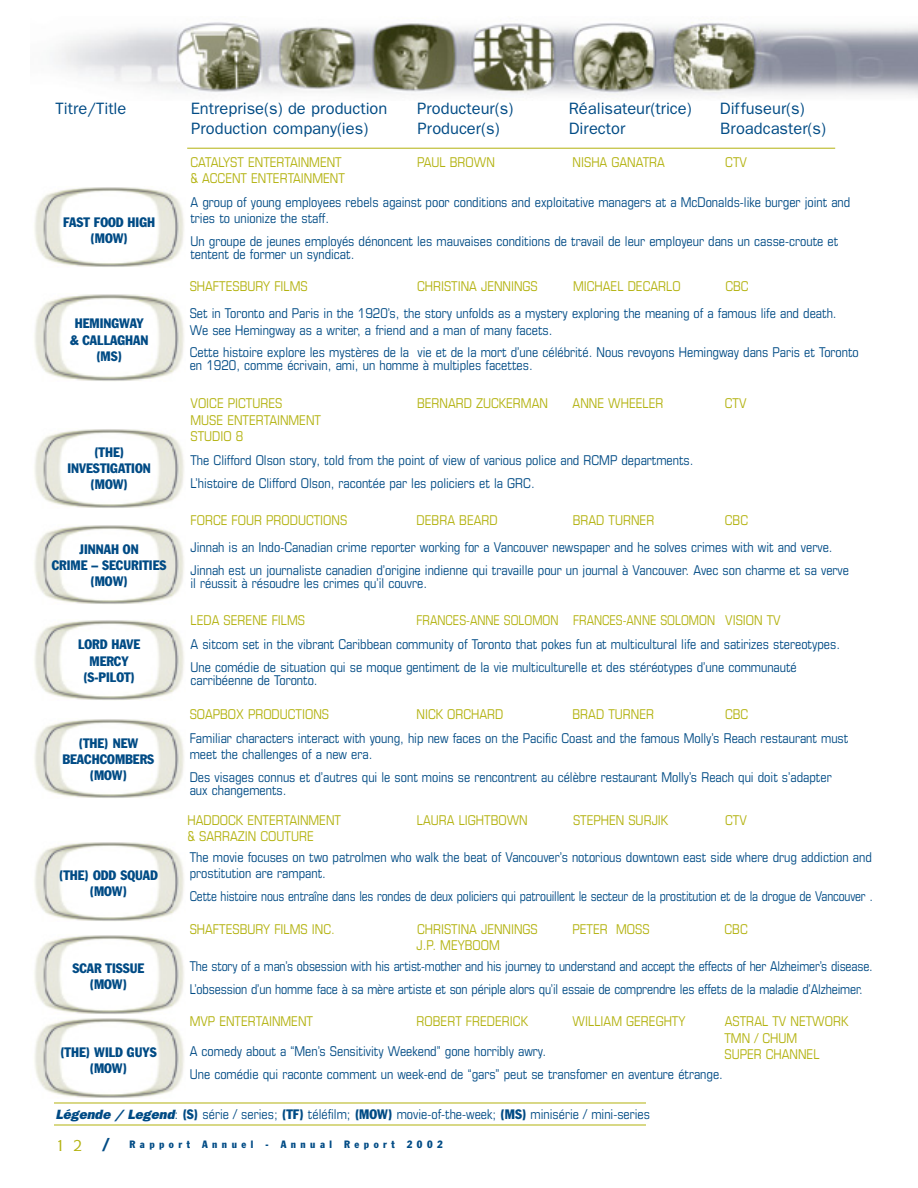
<style>
.page{position:relative;width:918px;height:1188px;background:#fff}
.page>*{position:absolute;margin:0;border:0;box-sizing:border-box;transform-origin:0 0}
.t1{font:16.5px "Franklin Gothic";color:#004b85}
.t2{font:condensed 13.5px/16.2px "Eurostile";color:#004b85}
.t3{font:condensed 13.5px/16.2px "Eurostile";color:#b3b20f}
.t4{font:condensed 13.5px/16.2px "Franklin Gothic";color:#004b85;text-align:center}
.t5{font:condensed 13.5px "Eurostile";color:#004b85;scale:.95 1}
.t6{font:condensed 13.5px "Eurostile";color:#b3b20f;scale:.95 1}
.t7{font:condensed 10.5px "Franklin Gothic";letter-spacing:.43em;color:#004b85}
.s1{font-family:"Franklin Gothic";font-weight:800;font-style:italic;font-stretch:normal}
.s2{font-family:"Franklin Gothic"}
.s3{font-size:18px}
</style>
<div class="page">
<img style="left:58px;top:22px;width:860px;height:75px">
<hr style="left:187px;top:148px;width:648px;height:1px;background:#b3b20f">
<img style="left:34px;top:294px;width:150px;height:87px">
<img style="left:34px;top:429px;width:150px;height:79px">
<img style="left:34px;top:525px;width:150px;height:79px">
<img style="left:34px;top:620px;width:150px;height:80px">
<img style="left:34px;top:719px;width:150px;height:79px">
<img style="left:34px;top:842px;width:150px;height:79px">
<img style="left:34px;top:935px;width:150px;height:79px">
<img style="left:34px;top:1018px;width:150px;height:80px">
<img style="left:34px;top:187px;width:150px;height:80px">
<hr style="left:54px;top:1103px;width:592px;height:1px;background:#b3b20f">
<hr style="left:54px;top:1125px;width:592px;height:1px;background:#b3b20f">
<p class="t1" style="left:56px;top:103px;width:72px">Titre/Title</p>
<p class="t1" style="left:191px;top:103px;width:198px">Entreprise(s) de production</p>
<p class="t1" style="left:417px;top:103px;width:98px">Producteur(s)</p>
<p class="t1" style="left:569px;top:103px;width:125px">Réalisateur(trice)</p>
<p class="t1" style="left:720px;top:103px;width:86px">Diffuseur(s)</p>
<p class="t1" style="left:191px;top:123px;width:179px">Production company(ies)</p>
<p class="t1" style="left:418px;top:123px;width:84px">Producer(s)</p>
<p class="t1" style="left:569px;top:123px;width:58px">Director</p>
<p class="t1" style="left:720px;top:123px;width:107px">Broadcaster(s)</p>
<p class="t4" style="left:63px;top:215px;width:93px">FAST FOOD HIGH (MOW)</p>
<p class="t4" style="left:70px;top:316px;width:80px">HEMINGWAY &amp; CALLAGHAN (MS)</p>
<p class="t4" style="left:67px;top:445px;width:85px">(THE)<br>INVESTIGATION (MOW)</p>
<p class="t4" style="left:52px;top:542px;width:116px">JINNAH ON<br>CRIME – SECURITIES (MOW)</p>
<p class="t4" style="left:78px;top:637px;width:64px">LORD HAVE<br>MERCY (S-PILOT)</p>
<p class="t4" style="left:62px;top:736px;width:93px">(THE) NEW<br>BEACHCOMBERS (MOW)</p>
<p class="t4" style="left:59px;top:868px;width:100px">(THE) ODD SQUAD (MOW)</p>
<p class="t4" style="left:72px;top:961px;width:74px">SCAR TISSUE (MOW)</p>
<p class="t4" style="left:60px;top:1045px;width:98px">(THE) WILD GUYS (MOW)</p>
<p class="t3" style="left:190px;top:155px;width:153px">CATALYST ENTERTAINMENT</p>
<p class="t3" style="left:417px;top:155px;width:79px">PAUL BROWN</p>
<p class="t3" style="left:573px;top:155px;width:94px">NISHA GANATRA</p>
<p class="t3" style="left:725px;top:155px;width:23px">CTV</p>
<p class="t3" style="left:190px;top:171px;width:156px">&amp; ACCENT ENTERTAINMENT</p>
<p class="t2" style="left:190px;top:195px;width:661px">A group of young employees rebels against poor conditions and exploitative managers at a McDonalds-like burger joint and tries to unionize the staff.</p>
<p class="t2" style="left:190px;top:236px;width:649px;line-height:13.2px">Un groupe de jeunes employés dénoncent les mauvaises conditions de travail de leur employeur dans un casse-croute et tentent de former un syndicat.</p>
<p class="t3" style="left:190px;top:280px;width:120px">SHAFTESBURY FILMS</p>
<p class="t3" style="left:417px;top:280px;width:122px">CHRISTINA JENNINGS</p>
<p class="t3" style="left:573px;top:280px;width:109px">MICHAEL DECARLO</p>
<p class="t3" style="left:725px;top:280px;width:25px">CBC</p>
<p class="t2" style="left:190px;top:307px;width:648px">Set in Toronto and Paris in the 1920’s, the story unfolds as a mystery exploring the meaning of a famous life and death.<br>We see Hemingway as a writer, a friend and a man of many facets.</p>
<p class="t2" style="left:190px;top:347px;width:671px;line-height:13.2px">Cette histoire explore les mystères de la vie et de la mort d’une célébrité. Nous revoyons Hemingway dans Paris et Toronto en 1920, comme écrivain, ami, un homme à multiples facettes.</p>
<p class="t3" style="left:190px;top:397px;width:93px">VOICE PICTURES</p>
<p class="t3" style="left:417px;top:397px;width:132px">BERNARD ZUCKERMAN</p>
<p class="t3" style="left:573px;top:397px;width:92px">ANNE WHEELER</p>
<p class="t3" style="left:725px;top:397px;width:23px">CTV</p>
<p class="t3" style="left:190px;top:413px;width:132px">MUSE ENTERTAINMENT<br>STUDIO 8</p>
<p class="t2" style="left:190px;top:450px;width:505px;line-height:22.5px">The Clifford Olson story, told from the point of view of various police and RCMP departments.<br>L’histoire de Clifford Olson, racontée par les policiers et la GRC.</p>
<p class="t3" style="left:190px;top:514px;width:158px">FORCE FOUR PRODUCTIONS</p>
<p class="t3" style="left:417px;top:514px;width:83px">DEBRA BEARD</p>
<p class="t3" style="left:573px;top:514px;width:83px">BRAD TURNER</p>
<p class="t3" style="left:725px;top:514px;width:25px">CBC</p>
<p class="t2" style="left:190px;top:537px;width:660px;line-height:22.5px">Jinnah is an Indo-Canadian crime reporter working for a Vancouver newspaper and he solves crimes with wit and verve.<br>Jinnah est un journaliste canadien d’origine indienne qui travaille pour un journal à Vancouver. Avec son charme et sa verve</p>
<p class="t2" style="left:190px;top:576px;width:238px">il réussit à résoudre les crimes qu’il couvre.</p>
<p class="t3" style="left:190px;top:613px;width:116px">LEDA SERENE FILMS</p>
<p class="t6" style="left:417px;top:615px;width:385px">FRANCES-ANNE SOLOMON FRANCES-ANNE SOLOMON VISION TV</p>
<p class="t2" style="left:190px;top:634px;width:651px;line-height:22.5px">A sitcom set in the vibrant Caribbean community of Toronto that pokes fun at multicultural life and satirizes stereotypes.<br>Une comédie de situation qui se moque gentiment de la vie multiculturelle et des stéréotypes d’une communauté</p>
<p class="t2" style="left:190px;top:673px;width:129px">carribéenne de Toronto.</p>
<p class="t3" style="left:190px;top:707px;width:141px">SOAPBOX PRODUCTIONS</p>
<p class="t3" style="left:417px;top:707px;width:88px">NICK ORCHARD</p>
<p class="t3" style="left:573px;top:707px;width:83px">BRAD TURNER</p>
<p class="t3" style="left:725px;top:707px;width:25px">CBC</p>
<p class="t2" style="left:190px;top:731px;width:660px">Familiar characters interact with young, hip new faces on the Pacific Coast and the famous Molly’s Reach restaurant must meet the challenges of a new era.</p>
<p class="t2" style="left:190px;top:772px;width:643px;line-height:13.2px">Des visages connus et d’autres qui le sont moins se rencontrent au célèbre restaurant Molly’s Reach qui doit s’adapter aux changements.</p>
<p class="t3" style="left:188px;top:813px;width:155px">HADDOCK ENTERTAINMENT</p>
<p class="t3" style="left:417px;top:813px;width:112px">LAURA LIGHTBOWN</p>
<p class="t3" style="left:573px;top:813px;width:97px">STEPHEN SURJIK</p>
<p class="t3" style="left:725px;top:813px;width:23px">CTV</p>
<p class="t3" style="left:188px;top:829px;width:128px">&amp; SARRAZIN COUTURE</p>
<p class="t2" style="left:190px;top:850px;width:684px">The movie focuses on two patrolmen who walk the beat of Vancouver’s notorious downtown east side where drug addiction and prostitution are rampant.</p>
<p class="t5" style="left:190px;top:891px;width:721px">Cette histoire nous entraîne dans les rondes de deux policiers qui patrouillent le secteur de la prostitution et de la drogue de Vancouver .</p>
<p class="t3" style="left:190px;top:922px;width:147px">SHAFTESBURY FILMS INC.</p>
<p class="t3" style="left:417px;top:922px;width:122px">CHRISTINA JENNINGS</p>
<p class="t3" style="left:573px;top:922px;width:78px">PETER MOSS</p>
<p class="t3" style="left:725px;top:922px;width:25px">CBC</p>
<p class="t3" style="left:417px;top:938px;width:85px">J.P. MEYBOOM</p>
<p class="t2" style="left:190px;top:956px;width:685px;line-height:22.5px">The story of a man’s obsession with his artist-mother and his journey to understand and accept the effects of her Alzheimer’s disease.<br>L’obsession d’un homme face à sa mère artiste et son périple alors qu’il essaie de comprendre les effets de la maladie d’Alzheimer.</p>
<p class="t3" style="left:190px;top:1015px;width:125px">MVP ENTERTAINMENT</p>
<p class="t3" style="left:417px;top:1015px;width:113px">ROBERT FREDERICK</p>
<p class="t3" style="left:573px;top:1015px;width:114px">WILLIAM GEREGHTY</p>
<p class="t3" style="left:725px;top:1015px;width:125px">ASTRAL TV NETWORK<br>TMN / CHUM</p>
<p class="t2" style="left:190px;top:1044px;width:358px">A comedy about a “Men’s Sensitivity Weekend” gone horribly awry.</p>
<p class="t3" style="left:725px;top:1047px;width:97px">SUPER CHANNEL</p>
<p class="t2" style="left:190px;top:1067px;width:535px">Une comédie qui raconte comment un week-end de “gars” peut se transfomer en aventure étrange.</p>
<p class="t2" style="left:56px;top:1107px;width:596px"><span class="s1">Légende / Legend</span>: <span class="s2">(S)</span> série / series; <span class="s2">(TF)</span> téléfilm; <span class="s2">(MOW)</span> movie-of-the-week; <span class="s2">(MS)</span> minisérie / mini-series</p>
<p class="t7" style="left:103px;top:1141px;width:341px"><span class="s3">/</span> Rapport Annuel - Annual Report 2002</p>
</div>
